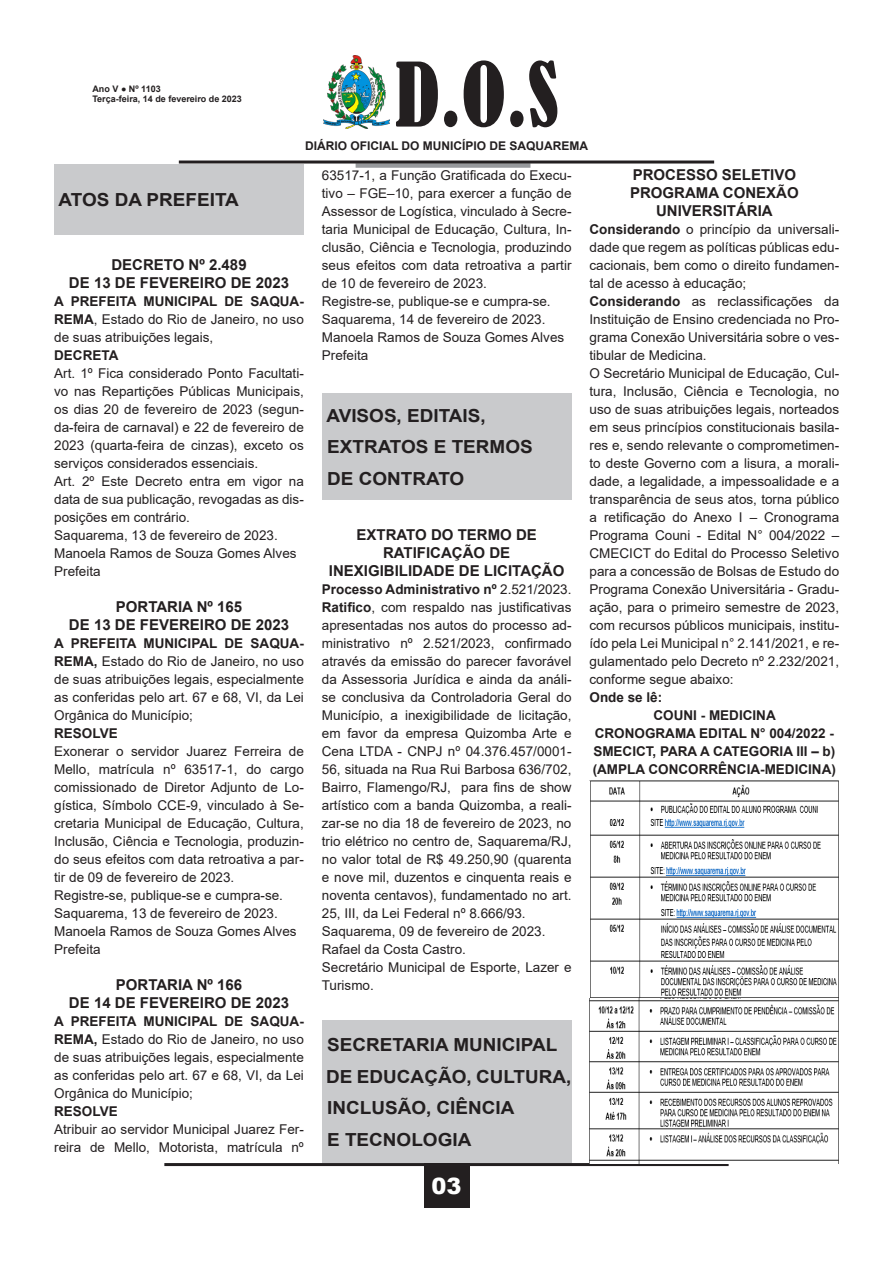
<style>
.page{position:relative;width:893px;height:1263px;background:#fff}
.page>*{position:absolute;margin:0;border:0;box-sizing:border-box;transform-origin:0 0}
.t1{font:condensed 82.5px "Bernard";color:#231f20}
.t2{font:900 22.5px "Arial";color:#fff}
.t3{font:700 18px "Arial";color:#231f20;scale:1.05 1}
.t4{font:700 15px "Arial";color:#231f20}
.t5{font:13.5px/18px "Arial";color:#231f20;text-align:justify}
.t6{font:700 13.5px/18px "Arial";color:#231f20}
.t7{font:700 12px "Arial";color:#231f20}
.t8{font:700 9px/10.8px "Arial";color:#231f20}
.s1{font-weight:700}
.s2{font-weight:400}
</style>
<div class="page">
<hr style="left:164px;top:1163px;width:565px;height:3px;background:#231f20">
<div style="left:424px;top:1163px;width:45px;height:45px;background:#231f20"></div>
<img style="left:324px;top:55px;width:65px;height:73px">
<div style="left:356px;top:163px;width:174px;height:5px;background:#97999c"></div>
<hr style="left:179px;top:161px;width:535px;height:3px;background:#231f20">
<div style="left:54px;top:165px;width:249px;height:70px;background:#c9cacc"></div>
<div style="left:322px;top:393px;width:249px;height:107px;background:#c9cacc"></div>
<div style="left:322px;top:1020px;width:249px;height:143px;background:#c9cacc"></div>
<img style="left:589px;top:780px;width:250px;height:383px">
<p class="t8" style="left:92px;top:83px;width:151px">Ano V ● Nº 1103<br>Terça-feira, 14 de fevereiro de 2023</p>
<h1 class="t1" style="left:395px;top:47px;width:165px">D.O.S</h1>
<p class="t7" style="left:305px;top:137px;width:285px">DIÁRIO OFICIAL DO MUNICÍPIO DE SAQUAREMA</p>
<p class="t3" style="left:59px;top:187px;width:173px">ATOS DA PREFEITA</p>
<p class="t4" style="left:111px;top:254px;width:137px">DECRETO Nº 2.489</p>
<p class="t4" style="left:69px;top:272px;width:222px">DE 13 DE FEVEREIRO DE 2023</p>
<p class="t5" style="left:54px;top:292px;width:251px"><span class="s1">A PREFEITA MUNICIPAL DE SAQUA-REMA</span>, Estado do Rio de Janeiro, no uso de suas atribuições legais,</p>
<p class="t6" style="left:54px;top:346px;width:66px">DECRETA</p>
<p class="t5" style="left:54px;top:364px;width:251px">Art. 1º Fica considerado Ponto Facultati&shy;vo nas Repartições Públicas Municipais, os dias 20 de fevereiro de 2023 (segun&shy;da-feira de carnaval) e 22 de fevereiro de 2023 (quarta-feira de cinzas), exceto os serviços considerados essenciais.</p>
<p class="t5" style="left:54px;top:472px;width:251px">Art. 2º Este Decreto entra em vigor na data de sua publicação, revogadas as dis&shy;posições em contrário.</p>
<p class="t5" style="left:54px;top:526px;width:225px">Saquarema, 13 de fevereiro de 2023.</p>
<p class="t5" style="left:54px;top:544px;width:244px">Manoela Ramos de Souza Gomes Alves</p>
<p class="t5" style="left:54px;top:562px;width:48px">Prefeita</p>
<p class="t4" style="left:116px;top:596px;width:128px">PORTARIA Nº 165</p>
<p class="t4" style="left:69px;top:614px;width:222px">DE 13 DE FEVEREIRO DE 2023</p>
<p class="t5" style="left:54px;top:634px;width:251px"><span class="s1">A PREFEITA MUNICIPAL DE SAQUA-REMA,</span> Estado do Rio de Janeiro, no uso de suas atribuições legais, especialmente as conferidas pelo art. 67 e 68, VI, da Lei Orgânica do Município;</p>
<p class="t6" style="left:54px;top:724px;width:65px">RESOLVE</p>
<p class="t5" style="left:54px;top:742px;width:251px">Exonerar o servidor Juarez Ferreira de Mello, matrícula nº 63517-1, do cargo comissionado de Diretor Adjunto de Lo&shy;gística, Símbolo CCE-9, vinculado à Se&shy;cretaria Municipal de Educação, Cultura, Inclusão, Ciência e Tecnologia, produzin&shy;do seus efeitos com data retroativa a par&shy;tir de 09 de fevereiro de 2023.</p>
<p class="t5" style="left:54px;top:886px;width:230px">Registre-se, publique-se e cumpra-se.</p>
<p class="t5" style="left:54px;top:904px;width:225px">Saquarema, 13 de fevereiro de 2023.</p>
<p class="t5" style="left:54px;top:922px;width:244px">Manoela Ramos de Souza Gomes Alves</p>
<p class="t5" style="left:54px;top:940px;width:48px">Prefeita</p>
<p class="t4" style="left:116px;top:974px;width:128px">PORTARIA Nº 166</p>
<p class="t4" style="left:69px;top:992px;width:222px">DE 14 DE FEVEREIRO DE 2023</p>
<p class="t5" style="left:54px;top:1012px;width:251px"><span class="s1">A PREFEITA MUNICIPAL DE SAQUA-REMA,</span> Estado do Rio de Janeiro, no uso de suas atribuições legais, especialmente as conferidas pelo art. 67 e 68, VI, da Lei Orgânica do Município;</p>
<p class="t6" style="left:54px;top:1102px;width:65px">RESOLVE</p>
<p class="t5" style="left:54px;top:1120px;width:251px">Atribuir ao servidor Municipal Juarez Fer&shy;reira de Mello, Motorista, matrícula nº</p>
<p class="t5" style="left:322px;top:166px;width:251px">63517-1, a Função Gratificada do Execu&shy;tivo – FGE–10, para exercer a função de Assessor de Logística, vinculado à Secre&shy;taria Municipal de Educação, Cultura, In&shy;clusão, Ciência e Tecnologia, produzindo seus efeitos com data retroativa a partir de 10 de fevereiro de 2023.</p>
<p class="t5" style="left:322px;top:292px;width:230px">Registre-se, publique-se e cumpra-se.</p>
<p class="t5" style="left:322px;top:310px;width:225px">Saquarema, 14 de fevereiro de 2023.</p>
<p class="t5" style="left:322px;top:328px;width:244px">Manoela Ramos de Souza Gomes Alves</p>
<p class="t5" style="left:322px;top:346px;width:48px">Prefeita</p>
<p class="t3" style="left:326px;top:403px;width:153px">AVISOS, EDITAIS,</p>
<p class="t3" style="left:327px;top:434px;width:197px">EXTRATOS E TERMOS</p>
<p class="t3" style="left:327px;top:466px;width:132px">DE CONTRATO</p>
<p class="t4" style="left:357px;top:524px;width:182px">EXTRATO DO TERMO DE</p>
<p class="t4" style="left:383px;top:542px;width:129px">RATIFICAÇÃO DE</p>
<p class="t4" style="left:329px;top:560px;width:237px">INEXIGIBILIDADE DE LICITAÇÃO</p>
<p class="t6" style="left:322px;top:580px;width:251px">Processo Administrativo nº <span class="s2">2.521/2023.</span></p>
<p class="t5" style="left:322px;top:598px;width:251px"><span class="s1">Ratifico</span>, com respaldo nas justificativas apresentadas nos autos do processo ad&shy;ministrativo nº 2.521/2023, confirmado através da emissão do parecer favorável da Assessoria Jurídica e ainda da análi&shy;se conclusiva da Controladoria Geral do Município, a inexigibilidade de licitação, em favor da empresa Quizomba Arte e Cena LTDA - CNPJ nº 04.376.457/0001- 56, situada na Rua Rui Barbosa 636/702, Bairro, Flamengo/RJ, para fins de show artístico com a banda Quizomba, a reali&shy;zar-se no dia 18 de fevereiro de 2023, no trio elétrico no centro de, Saquarema/RJ, no valor total de R$ 49.250,90 (quarenta e nove mil, duzentos e cinquenta reais e noventa centavos), fundamentado no art.<br>25, III, da Lei Federal nº 8.666/93.</p>
<p class="t5" style="left:322px;top:922px;width:225px">Saquarema, 09 de fevereiro de 2023.</p>
<p class="t5" style="left:322px;top:940px;width:146px">Rafael da Costa Castro.</p>
<p class="t5" style="left:322px;top:958px;width:251px">Secretário Municipal de Esporte, Lazer e<br>Turismo.</p>
<p class="t4" style="left:633px;top:164px;width:165px">PROCESSO SELETIVO</p>
<p class="t4" style="left:630px;top:182px;width:170px">PROGRAMA CONEXÃO</p>
<p class="t4" style="left:656px;top:200px;width:118px">UNIVERSITÁRIA</p>
<p class="t5" style="left:589px;top:220px;width:251px"><span class="s1">Considerando</span> o princípio da universali&shy;dade que regem as políticas públicas edu&shy;cacionais, bem como o direito fundamen&shy;tal de acesso à educação;</p>
<p class="t5" style="left:589px;top:292px;width:251px"><span class="s1">Considerando</span> as reclassificações da Instituição de Ensino credenciada no Pro&shy;grama Conexão Universitária sobre o ves&shy;tibular de Medicina.</p>
<p class="t5" style="left:589px;top:364px;width:251px">O Secretário Municipal de Educação, Cul&shy;tura, Inclusão, Ciência e Tecnologia, no uso de suas atribuições legais, norteados em seus princípios constitucionais basila&shy;res e, sendo relevante o comprometimen&shy;to deste Governo com a lisura, a morali&shy;dade, a legalidade, a impessoalidade e a transparência de seus atos, torna público a retificação do Anexo I – Cronograma Programa Couni - Edital N° 004/2022 – CMECICT do Edital do Processo Seletivo para a concessão de Bolsas de Estudo do Programa Conexão Universitária - Gradu&shy;ação, para o primeiro semestre de 2023, com recursos públicos municipais, institu&shy;ído pela Lei Municipal n° 2.141/2021, e re&shy;gulamentado pelo Decreto nº 2.232/2021, conforme segue abaixo:</p>
<p class="t6" style="left:589px;top:688px;width:74px">Onde se lê:</p>
<p class="t6" style="left:653px;top:706px;width:124px">COUNI - MEDICINA</p>
<p class="t6" style="left:593px;top:724px;width:245px">CRONOGRAMA EDITAL N° 004/2022 -<br>SMECICT, PARA A CATEGORIA III – b) (AMPLA CONCORRÊNCIA-MEDICINA)</p>
<p class="t3" style="left:327px;top:1032px;width:221px">SECRETARIA MUNICIPAL</p>
<p class="t3" style="left:326px;top:1063px;width:235px">DE EDUCAÇÃO, CULTURA,</p>
<p class="t3" style="left:327px;top:1095px;width:180px">INCLUSÃO, CIÊNCIA</p>
<p class="t3" style="left:327px;top:1126px;width:139px">E TECNOLOGIA</p>
<h2 class="t2" style="left:431px;top:1170px;width:32px">03</h2>
</div>
